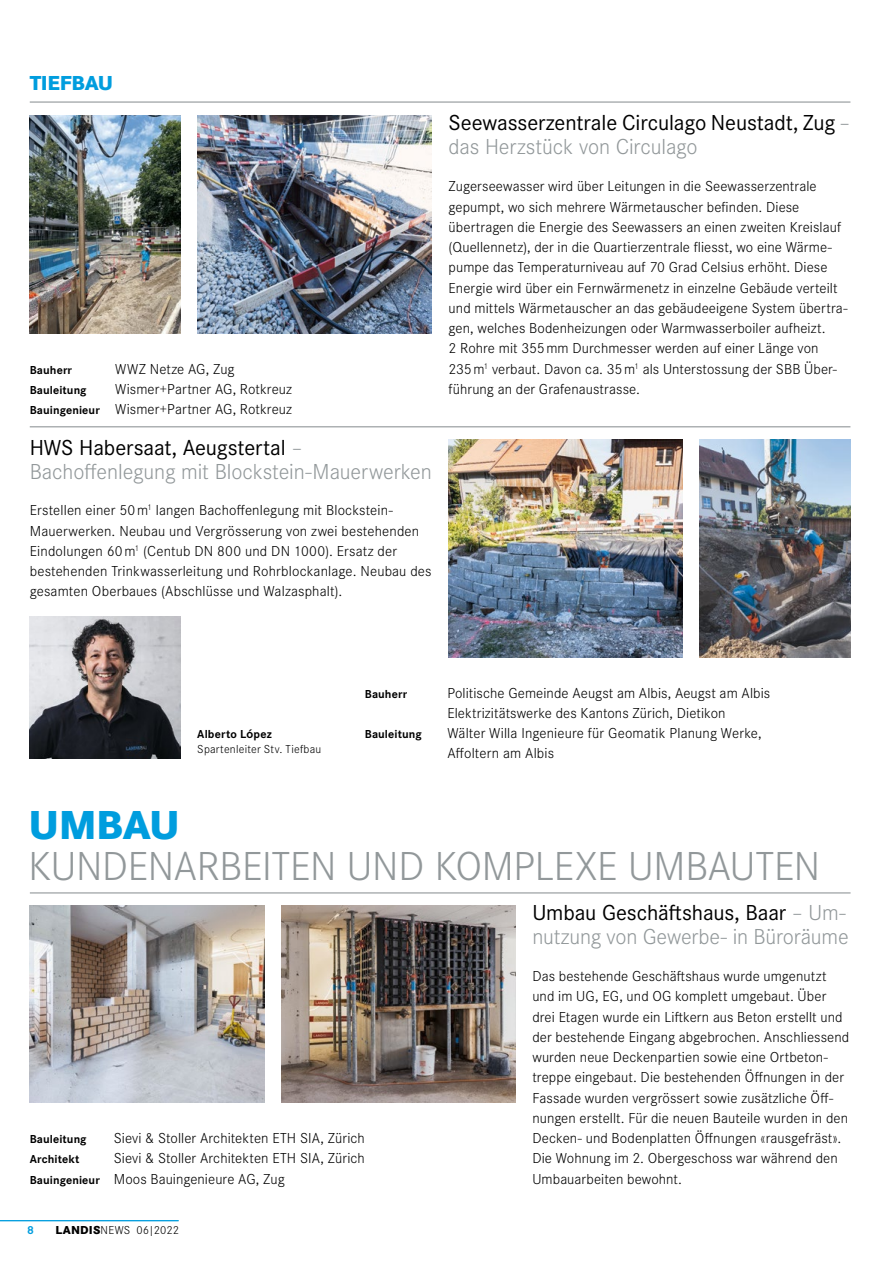
<style>
.page{position:relative;width:893px;height:1263px;background:#fff}
.page>*{position:absolute;margin:0;border:0;box-sizing:border-box;transform-origin:0 0}
.t1{font:300 42px "Corporate S Pro";letter-spacing:-.005em;color:#92989a}
.t2{font:800 42px "Corporate S Pro";letter-spacing:-.015em;color:#009dde}
.t3{font:300 22.5px/24px "Corporate S Pro";letter-spacing:-.005em;color:#92989a}
.t4{font:22.5px/24px "Corporate S Pro";letter-spacing:-.005em;color:#000}
.t5{font:800 21px "Corporate S Pro";letter-spacing:-.02em;color:#009dde}
.t6{font:300 15px/20.2px "Corporate S Pro";letter-spacing:.005em;color:#000}
.t7{font:700 12px "Corporate S Pro";letter-spacing:.01em;color:#000}
.t8{font:300 12px "Corporate S Pro";letter-spacing:.02em;color:#000}
.t9{font:700 12px "Corporate S Pro";color:#009dde}
.s1{font-weight:700;font-size:12px}
.s2{font-weight:400;color:#000}
.s3{font-weight:300;color:#92989a}
.s4{font-weight:800}
</style>
<div class="page">
<img style="left:30px;top:115px;width:150px;height:218px">
<img style="left:281px;top:905px;width:234px;height:198px">
<img style="left:30px;top:905px;width:234px;height:198px">
<hr style="left:30px;top:101px;width:820px;height:2px;background:#92989a">
<hr style="left:30px;top:426px;width:820px;height:1px;background:#92989a">
<img style="left:700px;top:440px;width:150px;height:217px">
<img style="left:449px;top:440px;width:234px;height:217px">
<img style="left:30px;top:617px;width:150px;height:141px">
<hr style="left:0;top:1220px;width:179px;height:1px;background:#009dde">
<hr style="left:30px;top:892px;width:821px;height:1px;background:#92989a">
<img style="left:197px;top:115px;width:235px;height:218px">
<h3 class="t5" style="left:30px;top:66px;width:85px">TIEFBAU</h3>
<p class="t7" style="left:30px;top:360px;width:44px">Bauherr</p>
<p class="t6" style="left:115px;top:358px;width:121px">WWZ Netze AG, Zug</p>
<p class="t7" style="left:30px;top:380px;width:58px">Bauleitung</p>
<p class="t6" style="left:30px;top:378px;width:264px;text-align:right">Wismer+Partner AG, Rotkreuz<br><span class="s1">Bauingenieur</span> Wismer+Partner AG, Rotkreuz</p>
<h2 class="t3" style="left:30px;top:434px;width:404px"><span class="s2">HWS Habersaat, Aeugstertal</span> –<br>Bachoffenlegung mit Blockstein-Mauerwerken</h2>
<p class="t6" style="left:30px;top:499px;width:403px">Erstellen einer 50 m<sup>1</sup> langen Bachoffenlegung mit Blockstein-Mauerwerken. Neubau und Vergrösserung von zwei bestehenden Eindolungen 60 m<sup>1</sup> (Centub DN 800 und DN 1000). Ersatz der bestehenden Trinkwasserleitung und Rohrblockanlage. Neubau des gesamten Oberbaues (Abschlüsse und Walzasphalt).</p>
<h2 class="t4" style="left:449px;top:109px;width:403px">Seewasserzentrale Circulago Neustadt, Zug <span class="s3">– das Herzstück von Circulago</span></h2>
<p class="t6" style="left:449px;top:175px;width:400px">Zugerseewasser wird über Leitungen in die Seewasserzentrale gepumpt, wo sich mehrere Wärmetauscher befinden. Diese übertragen die Energie des Seewassers an einen zweiten Kreislauf (Quellennetz), der in die Quartierzentrale fliesst, wo eine Wärme&shy;pumpe das Temperaturniveau auf 70 Grad Celsius erhöht. Diese Energie wird über ein Fernwärmenetz in einzelne Gebäude verteilt und mittels Wärmetauscher an das gebäudeeigene System übertra&shy;gen, welches Bodenheizungen oder Warmwasserboiler aufheizt.<br>2 Rohre mit 355 mm Durchmesser werden auf einer Länge von<br>235 m<sup>1</sup> verbaut. Davon ca. 35 m<sup>1</sup> als Unterstossung der SBB Über&shy;führung an der Grafenaustrasse.</p>
<p class="t7" style="left:197px;top:725px;width:76px">Alberto LÓpez</p>
<p class="t8" style="left:197px;top:741px;width:125px">Spartenleiter Stv. Tiefbau</p>
<p class="t7" style="left:365px;top:684px;width:44px">Bauherr</p>
<p class="t6" style="left:447px;top:682px;width:324px">Politische Gemeinde Aeugst am Albis, Aeugst am Albis<br>Elektrizitätswerke des Kantons Zürich, Dietikon</p>
<p class="t7" style="left:365px;top:725px;width:58px">Bauleitung</p>
<p class="t6" style="left:447px;top:722px;width:316px">Wälter Willa Ingenieure für Geomatik Planung Werke,<br>Affoltern am Albis</p>
<h1 class="t2" style="left:29px;top:791px;width:153px">UMBAU</h1>
<h1 class="t1" style="left:29px;top:836px;width:793px">KUNDENARBEITEN UND KOMPLEXE UMBAUTEN</h1>
<p class="t7" style="left:30px;top:1130px;width:58px">Bauleitung</p>
<p class="t6" style="left:114px;top:1127px;width:253px">Sievi &amp; Stoller Architekten ETH SIA, Zürich</p>
<p class="t7" style="left:30px;top:1150px;width:51px">Architekt</p>
<p class="t6" style="left:30px;top:1147px;width:337px;text-indent:84px">Sievi &amp; Stoller Architekten ETH SIA, Zürich<br><span class="s1">Bauingenieur</span> Moos Bauingenieure AG, Zug</p>
<p class="t9" style="left:27px;top:1220px;width:8px">8</p>
<p class="t8" style="left:56px;top:1221px;width:125px"><span class="s4">LANDIS</span>NEWS 06|2022</p>
<h2 class="t3" style="left:532px;top:900px;width:318px"><span class="s2">Umbau Geschäftshaus, Baar</span> – Um&shy;nutzung von Gewerbe- in Büroräume</h2>
<p class="t6" style="left:532px;top:965px;width:318px">Das bestehende Geschäftshaus wurde umgenutzt und im UG, EG, und OG komplett umgebaut. Über drei Etagen wurde ein Liftkern aus Beton erstellt und der bestehende Eingang abgebrochen. Anschliessend wurden neue Deckenpartien sowie eine Ortbeton&shy;treppe eingebaut. Die bestehenden Öffnungen in der Fassade wurden vergrössert sowie zusätzliche Öff&shy;nungen erstellt. Für die neuen Bauteile wurden in den Decken- und Bodenplatten Öffnungen «rausgefräst».<br>Die Wohnung im 2. Obergeschoss war während den Umbauarbeiten bewohnt.</p>
</div>
